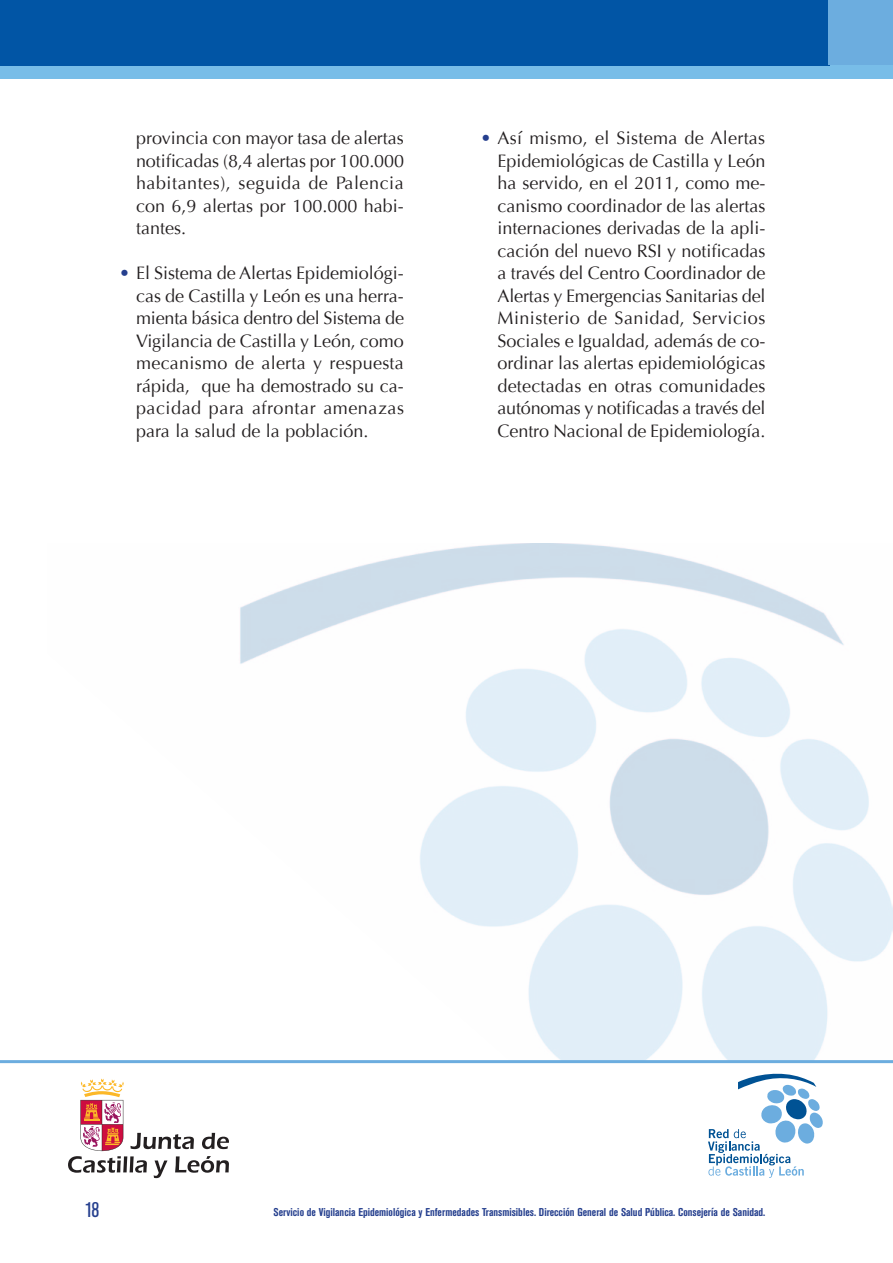
<style>
.page{position:relative;width:893px;height:1263px;background:#fff}
.page>*{position:absolute;margin:0;border:0;box-sizing:border-box;transform-origin:0 0}
.t1{font:condensed 21px "Akzidenz Grotesk BE";color:#253f8e}
.t2{font:18px/22.5px "Optima";color:#231f20;text-align:justify}
.t3{font:700 condensed 11.25px "Akzidenz Grotesk BE";color:#253f8e}
.s1{color:#253f8e}
</style>
<div class="page">
<img style="left:240px;top:543px;width:653px;height:517px">
<svg style="left:68px;top:1078px;width:161px;height:100px"></svg>
<svg style="left:708px;top:1074px;width:115px;height:104px"></svg>
<div style="left:0;top:0;width:893px;height:79px;background:#78bde8"></div>
<div style="left:0;top:0;width:829px;height:66px;background:#0155a5"></div>
<div style="left:829px;top:1px;width:64px;height:64px;background:#6caddf"></div>
<hr style="left:0;top:1060px;width:893px;height:3px;background:#6caddf">
<p class="t2" style="left:136px;top:127px;width:270px">provincia con mayor tasa de alertas notificadas (8,4 alertas por 100.000 habitantes), seguida de Palencia con 6,9 alertas por 100.000 habi&shy;tantes.</p>
<p class="t2" style="left:136px;top:262px;width:269px;text-indent:-17px"><span class="s1">•</span> El Sistema de Alertas Epidemiológi&shy;cas de Castilla y León es una herra&shy;mienta básica dentro del Sistema de Vigilancia de Castilla y León, como mecanismo de alerta y respuesta rápida, que ha demostrado su ca&shy;pacidad para afrontar amenazas para la salud de la población.</p>
<p class="t2" style="left:497px;top:127px;width:269px;text-indent:-17px"><span class="s1">•</span> Así mismo, el Sistema de Alertas Epidemiológicas de Castilla y León ha servido, en el 2011, como me&shy;canismo coordinador de las alertas internaciones derivadas de la apli&shy;cación del nuevo RSI y notificadas a través del Centro Coordinador de Alertas y Emergencias Sanitarias del Ministerio de Sanidad, Servicios Sociales e Igualdad, además de co&shy;ordinar las alertas epidemiológicas detectadas en otras comunidades autónomas y notificadas a través del Centro Nacional de Epidemiología.</p>
<p class="t1" style="left:85px;top:1198px;width:16px">18</p>
<p class="t3" style="left:274px;top:1205px;width:493px">Servicio de Vigilancia Epidemiológica y Enfermedades Transmisibles. Dirección General de Salud Pública. Consejería de Sanidad.</p>
</div>
